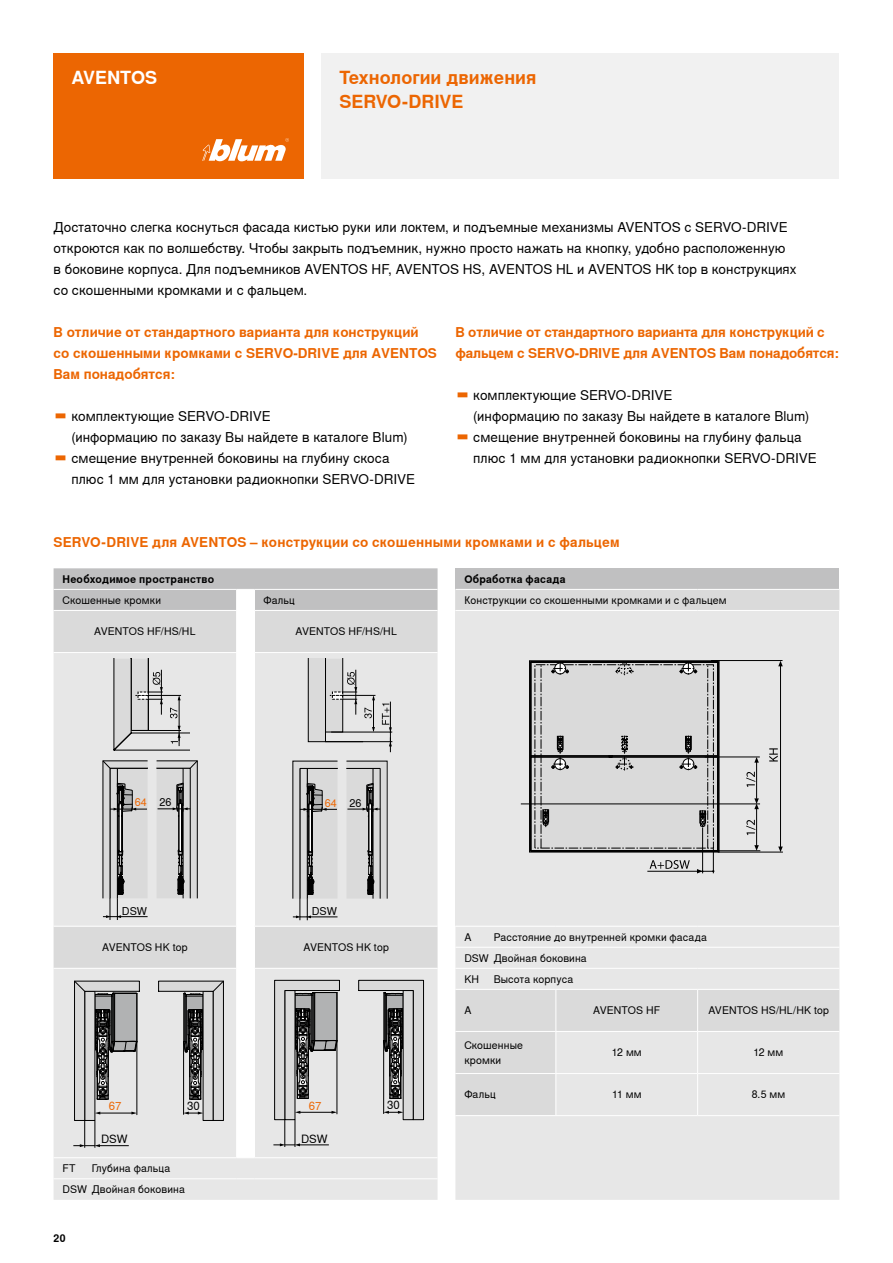
<style>
.page{position:relative;width:893px;height:1263px;background:#fff}
.page>*{position:absolute;margin:0;border:0;box-sizing:border-box;transform-origin:0 0}
.t1{font:700 18px/24px "Nimbus Sans Global";color:#ec6602}
.t2{font:700 18px "Nimbus Sans Global";letter-spacing:-.005em;color:#fff}
.t3{font:13.5px/21px "Nimbus Sans Global";letter-spacing:.005em;color:#000}
.t4{font:700 13.5px/21px "Nimbus Sans Global";color:#ec6602}
.t5{font:11.4px "Nimbus Sans Global";color:#000}
.t6{font:11.4px "Nimbus Sans Global";color:#ec6602}
.t7{font:10.8px "Nimbus Sans Global";color:#ec6602}
.t8{font:10.8px "Nimbus Sans Global";color:#000}
.t9{font:10.5px/21px "Nimbus Sans Global";letter-spacing:.01em;color:#000}
.t10{font:700 10.5px "Nimbus Sans Global";letter-spacing:.025em;color:#000}
.s1{font-size:17.25px;color:#ec6602}
.s2{color:#000}
</style>
<div class="page">
<div style="left:321px;top:54px;width:518px;height:125px;background:#f0f0f0"></div>
<div style="left:54px;top:54px;width:250px;height:125px;background:#ec6602"></div>
<svg style="left:202px;top:138px;width:87px;height:23px"></svg>
<div style="left:54px;top:611px;width:384px;height:41px;background:#dadada"></div>
<svg style="left:54px;top:653px;width:384px;height:547px;background:#e6e6e6"></svg>
<hr style="left:236px;top:611px;width:1px;height:41px;background:#fff">
<svg style="left:54px;top:568px;width:384px;height:42px;background:#c3c3c4"></svg>
<hr style="left:254px;top:611px;width:1px;height:41px;background:#fff">
<hr style="left:236px;top:653px;width:1px;height:273px;background:#fff">
<hr style="left:254px;top:653px;width:1px;height:273px;background:#fff">
<hr style="left:54px;top:926px;width:183px;height:1px;background:#fff">
<hr style="left:236px;top:926px;width:1px;height:42px;background:#fff">
<hr style="left:254px;top:926px;width:184px;height:1px;background:#fff">
<hr style="left:254px;top:926px;width:1px;height:42px;background:#fff">
<hr style="left:54px;top:968px;width:183px;height:1px;background:#fff">
<hr style="left:236px;top:969px;width:1px;height:188px;background:#fff">
<hr style="left:254px;top:968px;width:184px;height:1px;background:#fff">
<hr style="left:254px;top:969px;width:1px;height:188px;background:#fff">
<hr style="left:54px;top:1157px;width:183px;height:1px;background:#fff">
<svg style="left:237px;top:1157px;width:17px;height:1px"></svg>
<hr style="left:254px;top:1157px;width:184px;height:1px;background:#fff">
<hr style="left:54px;top:1178px;width:183px;height:1px;background:#fff">
<svg style="left:237px;top:1178px;width:17px;height:1px"></svg>
<hr style="left:254px;top:1178px;width:184px;height:1px;background:#fff">
<svg style="left:113px;top:659px;width:76px;height:92px;background:#c9c9c9"></svg>
<hr style="left:331px;top:732px;width:61px;height:1px;background:#000">
<hr style="left:373px;top:697px;width:1px;height:34px;background:#000">
<hr style="left:343px;top:695px;width:32px;height:1px;background:#000">
<svg style="left:372px;top:695px;width:3px;height:5px"></svg>
<svg style="left:364px;top:708px;width:8px;height:10px"></svg>
<svg style="left:308px;top:659px;width:49px;height:83px;background:#c6c6c6"></svg>
<hr style="left:325px;top:741px;width:67px;height:1px;background:#000">
<svg style="left:382px;top:702px;width:10px;height:50px"></svg>
<svg style="left:157px;top:760px;width:41px;height:138px;background:#b4b4b4"></svg>
<svg style="left:102px;top:760px;width:46px;height:160px;background:#b7b7b7"></svg>
<svg style="left:346px;top:761px;width:42px;height:138px;background:#b7b7b7"></svg>
<svg style="left:293px;top:761px;width:44px;height:159px;background:#b8b8b8"></svg>
<svg style="left:158px;top:980px;width:66px;height:141px;background:#b7b8b8"></svg>
<svg style="left:73px;top:980px;width:67px;height:168px;background:#aeafaf"></svg>
<svg style="left:358px;top:980px;width:66px;height:140px;background:#b8b9b9"></svg>
<svg style="left:273px;top:980px;width:67px;height:167px;background:#afafaf"></svg>
<div style="left:455px;top:568px;width:384px;height:21px;background:#c0c0c1"></div>
<svg style="left:455px;top:590px;width:384px;height:336px;background:#ddd"></svg>
<svg style="left:455px;top:927px;width:384px;height:273px;background:#e3e3e3"></svg>
<hr style="left:455px;top:610px;width:101px;height:1px;background:#fff">
<hr style="left:556px;top:610px;width:142px;height:1px;background:#fff">
<hr style="left:698px;top:610px;width:141px;height:1px;background:#fff">
<hr style="left:455px;top:947px;width:101px;height:1px;background:#fff">
<hr style="left:556px;top:947px;width:142px;height:1px;background:#fff">
<hr style="left:698px;top:947px;width:141px;height:1px;background:#fff">
<hr style="left:455px;top:968px;width:101px;height:1px;background:#fff">
<hr style="left:556px;top:968px;width:142px;height:1px;background:#fff">
<hr style="left:698px;top:968px;width:141px;height:1px;background:#fff">
<hr style="left:455px;top:989px;width:101px;height:1px;background:#fff">
<hr style="left:556px;top:989px;width:142px;height:1px;background:#fff">
<hr style="left:555px;top:990px;width:1px;height:41px;background:#fff">
<hr style="left:698px;top:989px;width:141px;height:1px;background:#fff">
<hr style="left:697px;top:990px;width:1px;height:41px;background:#fff">
<hr style="left:455px;top:1031px;width:101px;height:1px;background:#fff">
<hr style="left:556px;top:1031px;width:142px;height:1px;background:#fff">
<hr style="left:555px;top:1032px;width:1px;height:41px;background:#fff">
<hr style="left:698px;top:1031px;width:141px;height:1px;background:#fff">
<hr style="left:697px;top:1032px;width:1px;height:41px;background:#fff">
<hr style="left:455px;top:1073px;width:101px;height:1px;background:#fff">
<hr style="left:556px;top:1073px;width:142px;height:1px;background:#fff">
<hr style="left:555px;top:1074px;width:1px;height:41px;background:#fff">
<hr style="left:698px;top:1073px;width:141px;height:1px;background:#fff">
<hr style="left:697px;top:1074px;width:1px;height:41px;background:#fff">
<hr style="left:455px;top:1115px;width:101px;height:1px;background:#fff">
<hr style="left:556px;top:1115px;width:142px;height:1px;background:#fff">
<hr style="left:698px;top:1115px;width:141px;height:1px;background:#fff">
<div style="left:584px;top:1033px;width:85px;height:38px;background:#e7e7e7"></div>
<div style="left:584px;top:1075px;width:85px;height:39px;background:#e7e7e7"></div>
<div style="left:726px;top:1033px;width:85px;height:38px;background:#e7e7e7"></div>
<div style="left:726px;top:1075px;width:85px;height:39px;background:#e7e7e7"></div>
<h1 class="t2" style="left:71px;top:67px;width:87px">AVENTOS</h1>
<h1 class="t1" style="left:339px;top:66px;width:199px">Технологии движения<br>SERVO-DRIVE</h1>
<p class="t3" style="left:54px;top:216px;width:744px">Достаточно слегка коснуться фасада кистью руки или локтем, и подъемные механизмы AVENTOS с SERVO-DRIVE откроются как по волшебству. Чтобы закрыть подъемник, нужно просто нажать на кнопку, удобно расположенную<br>в боковине корпуса. Для подъемников AVENTOS HF, AVENTOS HS, AVENTOS HL и AVENTOS HK top в конструкциях со скошенными кромками и с фальцем.</p>
<p class="t4" style="left:54px;top:322px;width:385px">В отличие от стандартного варианта для конструкций со скошенными кромками с SERVO-DRIVE для AVENTOS<br>Вам понадобятся:</p>
<p class="t3" style="left:54px;top:406px;width:219px"><span class="s1">▬</span> комплектующие SERVO-DRIVE</p>
<p class="t3" style="left:71px;top:427px;width:338px">(информацию по заказу Вы найдете в каталоге Blum)</p>
<p class="t3" style="left:54px;top:448px;width:337px"><span class="s1">▬</span> смещение внутренней боковины на глубину скоса</p>
<p class="t3" style="left:71px;top:469px;width:345px">плюс 1 мм для установки радиокнопки SERVO-DRIVE</p>
<p class="t4" style="left:455px;top:322px;width:385px">В отличие от стандартного варианта для конструкций с фальцем с SERVO-DRIVE для AVENTOS Вам понадобятся:</p>
<p class="t3" style="left:455px;top:385px;width:219px"><span class="s1">▬</span> комплектующие SERVO-DRIVE</p>
<p class="t3" style="left:473px;top:406px;width:338px">(информацию по заказу Вы найдете в каталоге Blum)</p>
<p class="t3" style="left:455px;top:427px;width:348px"><span class="s1">▬</span> смещение внутренней боковины на глубину фальца</p>
<p class="t3" style="left:473px;top:448px;width:345px">плюс 1 мм для установки радиокнопки SERVO-DRIVE</p>
<p class="t4" style="left:54px;top:532px;width:568px">SERVO-DRIVE для AVENTOS – конструкции со скошенными кромками и с фальцем</p>
<p class="t10" style="left:63px;top:573px;width:153px">Необходимое пространство</p>
<p class="t9" style="left:63px;top:590px;width:100px">Скошенные кромки</p>
<p class="t10" style="left:464px;top:573px;width:103px">Обработка фасада</p>
<p class="t9" style="left:263px;top:590px;width:33px">Фальц</p>
<p class="t9" style="left:464px;top:590px;width:264px">Конструкции со скошенными кромками и с фальцем</p>
<p class="t9" style="left:94px;top:621px;width:103px">AVENTOS HF/HS/HL</p>
<p class="t9" style="left:296px;top:621px;width:103px">AVENTOS HF/HS/HL</p>
<p class="t7" style="left:135px;top:796px;width:38px">64 <span class="s2">26</span></p>
<p class="t8" style="left:122px;top:905px;width:27px">DSW</p>
<p class="t7" style="left:325px;top:797px;width:38px">64 <span class="s2">26</span></p>
<p class="t8" style="left:312px;top:905px;width:27px">DSW</p>
<p class="t9" style="left:102px;top:937px;width:87px">AVENTOS HK top</p>
<p class="t9" style="left:303px;top:937px;width:87px">AVENTOS HK top</p>
<p class="t6" style="left:109px;top:1100px;width:14px">67</p>
<p class="t5" style="left:187px;top:1099px;width:14px">30</p>
<p class="t5" style="left:101px;top:1133px;width:28px">DSW</p>
<p class="t9" style="left:92px;top:1158px;width:95px">Глубина фальца<br>Двойная боковина</p>
<p class="t9" style="left:63px;top:1158px;width:26px">FT<br>DSW</p>
<p class="t10" style="left:54px;top:1232px;width:14px">20</p>
<p class="t6" style="left:309px;top:1099px;width:14px">67</p>
<p class="t5" style="left:387px;top:1099px;width:14px">30</p>
<p class="t5" style="left:301px;top:1132px;width:28px">DSW</p>
<p class="t9" style="left:494px;top:926px;width:215px">Расстояние до внутренней кромки фасада<br>Двойная боковина<br>Высота корпуса</p>
<p class="t9" style="left:464px;top:926px;width:26px">A<br>DSW<br>KH</p>
<p class="t9" style="left:464px;top:1000px;width:9px">A</p>
<p class="t9" style="left:593px;top:1000px;width:68px">AVENTOS HF</p>
<p class="t9" style="left:708px;top:1000px;width:122px">AVENTOS HS/HL/HK top</p>
<p class="t9" style="left:625px;top:1042px;width:19px">mm</p>
<p class="t9" style="left:767px;top:1042px;width:19px">mm</p>
<p class="t9" style="left:625px;top:1084px;width:19px">mm</p>
<p class="t9" style="left:769px;top:1084px;width:19px">mm</p>
<p class="t9" style="left:464px;top:1038px;width:60px;line-height:15px">Скошенные кромки</p>
<p class="t9" style="left:612px;top:1042px;width:31px">12 мм</p>
<p class="t9" style="left:612px;top:1084px;width:31px">11 мм</p>
<p class="t9" style="left:753px;top:1042px;width:31px">12 мм</p>
<p class="t9" style="left:752px;top:1084px;width:35px">8.5 мм</p>
<p class="t9" style="left:464px;top:1084px;width:33px">Фальц</p>
</div>
